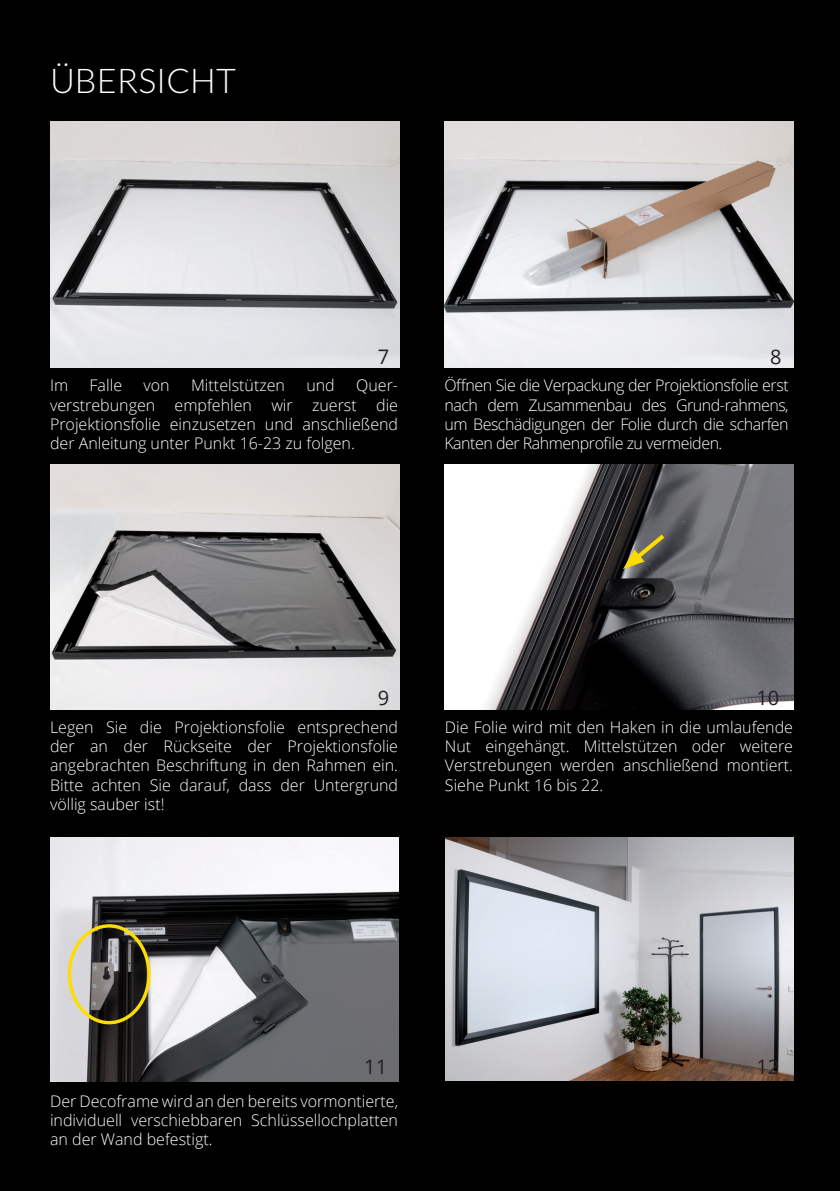
<style>
.page{position:relative;width:840px;height:1191px;background:#fff}
.page>*{position:absolute;margin:0;border:0;box-sizing:border-box;transform-origin:0 0}
.t1{font:300 34px "Lato";color:#fff}
.t2{font:20px "Open Sans";color:#231f20}
.t3{font:300 16px/19.2px "Open Sans";color:#fff;text-align:justify}
</style>
<div class="page">
<div style="left:0;top:0;width:839px;height:1191px;background:#000"></div>
<img style="left:50px;top:122px;width:349px;height:246px">
<img style="left:444px;top:122px;width:349px;height:246px">
<img style="left:50px;top:465px;width:349px;height:244px">
<img style="left:444px;top:465px;width:349px;height:244px">
<img style="left:50px;top:838px;width:348px;height:243px">
<img style="left:445px;top:838px;width:348px;height:242px">
<svg style="left:622px;top:530px;width:46px;height:39px"></svg>
<div style="left:68px;top:924px;width:82px;height:100px;border:3px solid #fddc03;border-radius:50%"></div>
<h1 class="t1" style="left:50px;top:62px;width:187px">ÜBERSICHT</h1>
<p class="t2" style="left:378px;top:343px;width:13px">7</p>
<p class="t2" style="left:769px;top:343px;width:13px">8</p>
<p class="t3" style="left:50px;top:375px;width:349px;text-indent:306px">Quer&shy;verstrebungen empfehlen wir zuerst die Projektionsfolie einzusetzen und anschließend der Anleitung unter Punkt 16-23 zu folgen.</p>
<p class="t3" style="left:444px;top:375px;width:345px">Öffnen Sie die Verpackung der Projektionsfolie erst nach dem Zusammenbau des Grund-rahmens, um Beschädigungen der Folie durch die scharfen Kanten der Rahmenprofile zu vermeiden.</p>
<p class="t3" style="left:50px;top:375px;width:20px">Im</p>
<p class="t3" style="left:90px;top:375px;width:34px">Falle</p>
<p class="t3" style="left:143px;top:375px;width:28px">von</p>
<p class="t3" style="left:191px;top:375px;width:95px">Mittelstützen</p>
<p class="t3" style="left:306px;top:375px;width:30px">und</p>
<p class="t2" style="left:378px;top:684px;width:13px">9</p>
<p class="t2" style="left:756px;top:684px;width:24px">10</p>
<p class="t3" style="left:50px;top:717px;width:349px">Legen Sie die Projektionsfolie entsprechend der an der Rückseite der Projektionsfolie angebrachten Beschriftung in den Rahmen ein.<br>Bitte achten Sie darauf, dass der Untergrund völlig sauber ist!</p>
<p class="t3" style="left:444px;top:717px;width:349px">Die Folie wird mit den Haken in die umlaufende Nut eingehängt. Mittelstützen oder weitere Verstrebungen werden anschließend montiert.<br>Siehe Punkt 16 bis 22.</p>
<p class="t2" style="left:364px;top:1053px;width:24px">11</p>
<p class="t2" style="left:756px;top:1053px;width:24px">12</p>
<p class="t3" style="left:50px;top:1091px;width:349px">Der Decoframe wird an den bereits vormontierte, individuell verschiebbaren Schlüssellochplatten an der Wand befestigt.</p>
</div>
